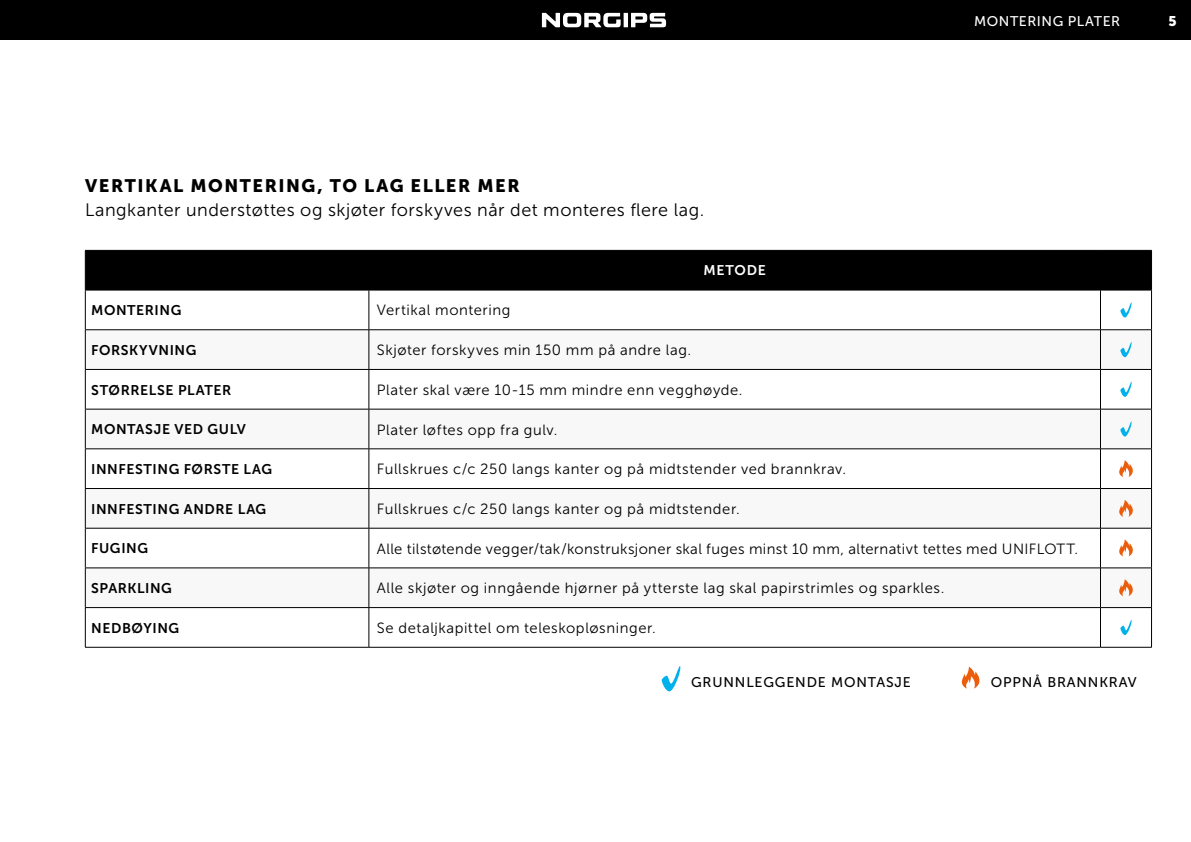
<style>
.page{position:relative;width:1191px;height:842px;background:#fff}
.page>*{position:absolute;margin:0;border:0;box-sizing:border-box;transform-origin:0 0}
.t1{font:18px "Museo Sans 300";letter-spacing:.03em;color:#000}
.t2{font:18px "Museo Sans 900";letter-spacing:.085em;color:#000}
.t3{font:14.8px "Museo Sans 300";letter-spacing:.04em;color:#000}
.t4{font:14px "Museo Sans 700";letter-spacing:.04em;color:#000}
.t5{font:14px "Museo Sans 500";letter-spacing:.06em;color:#000}
.t6{font:14px "Museo Sans 500";letter-spacing:.04em;color:#fff}
.t7{font:14px "Museo Sans 700";letter-spacing:.055em;color:#fff}
.t8{font:14px "Museo Sans 900";color:#fff}
</style>
<div class="page">
<div style="left:0;top:0;width:1191px;height:40px;background:#000"></div>
<div style="left:623px;top:13px;width:5px;height:14px;background:#fff"></div>
<svg style="left:631px;top:13px;width:35px;height:14px"></svg>
<svg style="left:542px;top:13px;width:78px;height:14px"></svg>
<div style="left:86px;top:251px;width:1065px;height:39px;background:#000"></div>
<svg style="left:86px;top:330px;width:282px;height:39px"></svg>
<svg style="left:369px;top:330px;width:782px;height:39px"></svg>
<svg style="left:86px;top:370px;width:1065px;height:277px"></svg>
<hr style="left:85px;top:250px;width:284px;height:1px;background:#000">
<hr style="left:85px;top:251px;width:1px;height:39px;background:#000">
<hr style="left:369px;top:250px;width:731px;height:1px;background:#000">
<hr style="left:368px;top:251px;width:1px;height:39px;background:#000">
<hr style="left:1100px;top:250px;width:51px;height:1px;background:#000">
<hr style="left:1100px;top:251px;width:1px;height:39px;background:#000">
<hr style="left:1151px;top:251px;width:1px;height:39px;background:#000">
<hr style="left:85px;top:290px;width:284px;height:1px;background:#000">
<hr style="left:85px;top:290px;width:1px;height:39px;background:#000">
<hr style="left:369px;top:290px;width:731px;height:1px;background:#000">
<hr style="left:368px;top:290px;width:1px;height:39px;background:#000">
<hr style="left:1100px;top:290px;width:51px;height:1px;background:#000">
<hr style="left:1100px;top:290px;width:1px;height:39px;background:#000">
<hr style="left:1151px;top:290px;width:1px;height:39px;background:#000">
<hr style="left:85px;top:329px;width:284px;height:1px;background:#000">
<hr style="left:85px;top:330px;width:1px;height:39px;background:#000">
<hr style="left:369px;top:329px;width:731px;height:1px;background:#000">
<hr style="left:368px;top:330px;width:1px;height:39px;background:#000">
<hr style="left:1100px;top:329px;width:51px;height:1px;background:#000">
<hr style="left:1100px;top:330px;width:1px;height:39px;background:#000">
<hr style="left:1151px;top:330px;width:1px;height:39px;background:#000">
<hr style="left:85px;top:369px;width:284px;height:1px;background:#000">
<hr style="left:85px;top:370px;width:1px;height:39px;background:#000">
<hr style="left:369px;top:369px;width:731px;height:1px;background:#000">
<hr style="left:368px;top:370px;width:1px;height:39px;background:#000">
<hr style="left:1100px;top:369px;width:51px;height:1px;background:#000">
<hr style="left:1100px;top:370px;width:1px;height:39px;background:#000">
<hr style="left:1151px;top:370px;width:1px;height:39px;background:#000">
<hr style="left:85px;top:409px;width:284px;height:1px;background:#000">
<hr style="left:85px;top:409px;width:1px;height:40px;background:#000">
<hr style="left:369px;top:409px;width:731px;height:1px;background:#000">
<hr style="left:368px;top:409px;width:1px;height:40px;background:#000">
<hr style="left:1100px;top:409px;width:51px;height:1px;background:#000">
<hr style="left:1100px;top:409px;width:1px;height:40px;background:#000">
<hr style="left:1151px;top:409px;width:1px;height:40px;background:#000">
<hr style="left:85px;top:448px;width:284px;height:1px;background:#000">
<hr style="left:85px;top:449px;width:1px;height:39px;background:#000">
<hr style="left:369px;top:448px;width:731px;height:1px;background:#000">
<hr style="left:368px;top:449px;width:1px;height:39px;background:#000">
<hr style="left:1100px;top:448px;width:51px;height:1px;background:#000">
<hr style="left:1100px;top:449px;width:1px;height:39px;background:#000">
<hr style="left:1151px;top:449px;width:1px;height:39px;background:#000">
<hr style="left:85px;top:488px;width:284px;height:1px;background:#000">
<hr style="left:85px;top:489px;width:1px;height:39px;background:#000">
<hr style="left:369px;top:488px;width:731px;height:1px;background:#000">
<hr style="left:368px;top:489px;width:1px;height:39px;background:#000">
<hr style="left:1100px;top:488px;width:51px;height:1px;background:#000">
<hr style="left:1100px;top:489px;width:1px;height:39px;background:#000">
<hr style="left:1151px;top:489px;width:1px;height:39px;background:#000">
<hr style="left:85px;top:528px;width:284px;height:1px;background:#000">
<hr style="left:85px;top:528px;width:1px;height:40px;background:#000">
<hr style="left:369px;top:528px;width:731px;height:1px;background:#000">
<hr style="left:368px;top:528px;width:1px;height:40px;background:#000">
<hr style="left:1100px;top:528px;width:51px;height:1px;background:#000">
<hr style="left:1100px;top:528px;width:1px;height:40px;background:#000">
<hr style="left:1151px;top:528px;width:1px;height:40px;background:#000">
<hr style="left:85px;top:567px;width:284px;height:1px;background:#000">
<hr style="left:85px;top:568px;width:1px;height:39px;background:#000">
<hr style="left:369px;top:567px;width:731px;height:1px;background:#000">
<hr style="left:368px;top:568px;width:1px;height:39px;background:#000">
<hr style="left:1100px;top:567px;width:51px;height:1px;background:#000">
<hr style="left:1100px;top:568px;width:1px;height:39px;background:#000">
<hr style="left:1151px;top:568px;width:1px;height:39px;background:#000">
<hr style="left:85px;top:607px;width:284px;height:1px;background:#000">
<hr style="left:85px;top:608px;width:1px;height:39px;background:#000">
<hr style="left:369px;top:607px;width:731px;height:1px;background:#000">
<hr style="left:368px;top:608px;width:1px;height:39px;background:#000">
<hr style="left:1100px;top:607px;width:51px;height:1px;background:#000">
<hr style="left:1100px;top:608px;width:1px;height:39px;background:#000">
<hr style="left:1151px;top:608px;width:1px;height:39px;background:#000">
<hr style="left:85px;top:647px;width:284px;height:1px;background:#000">
<hr style="left:369px;top:647px;width:731px;height:1px;background:#000">
<hr style="left:1100px;top:647px;width:51px;height:1px;background:#000">
<svg style="left:1120px;top:302px;width:12px;height:15px"></svg>
<svg style="left:1120px;top:341px;width:12px;height:16px"></svg>
<svg style="left:1120px;top:381px;width:12px;height:16px"></svg>
<svg style="left:1120px;top:420px;width:12px;height:17px"></svg>
<svg style="left:1119px;top:460px;width:14px;height:17px"></svg>
<svg style="left:1119px;top:500px;width:14px;height:17px"></svg>
<svg style="left:1119px;top:539px;width:14px;height:18px"></svg>
<svg style="left:1119px;top:579px;width:14px;height:17px"></svg>
<svg style="left:1120px;top:619px;width:12px;height:16px"></svg>
<svg style="left:962px;top:667px;width:17px;height:22px"></svg>
<svg style="left:661px;top:666px;width:20px;height:25px"></svg>
<p class="t6" style="left:974px;top:13px;width:148px">MONTERING PLATER</p>
<p class="t8" style="left:1168px;top:13px;width:10px">5</p>
<p class="t2" style="left:85px;top:176px;width:436px">VERTIKAL MONTERING, TO LAG ELLER MER</p>
<p class="t1" style="left:85px;top:200px;width:617px">Langkanter understøttes og skjøter forskyves når det monteres flere lag.</p>
<p class="t7" style="left:703px;top:263px;width:64px">METODE</p>
<p class="t4" style="left:91px;top:303px;width:92px">MONTERING</p>
<p class="t3" style="left:377px;top:302px;width:135px">Vertikal montering</p>
<p class="t4" style="left:91px;top:342px;width:107px">FORSKYVNING</p>
<p class="t3" style="left:377px;top:342px;width:313px">Skjøter forskyves min 150 mm på andre lag.</p>
<p class="t4" style="left:91px;top:382px;width:142px">STØRRELSE PLATER</p>
<p class="t3" style="left:377px;top:382px;width:365px">Plater skal være 10-15 mm mindre enn vegghøyde.</p>
<p class="t4" style="left:91px;top:422px;width:156px">MONTASJE VED GULV</p>
<p class="t3" style="left:377px;top:421px;width:179px">Plater løftes opp fra gulv.</p>
<p class="t4" style="left:91px;top:461px;width:182px">INNFESTING FØRSTE LAG</p>
<p class="t3" style="left:377px;top:461px;width:468px">Fullskrues c/c 250 langs kanter og på midtstender ved brannkrav.</p>
<p class="t4" style="left:91px;top:501px;width:176px">INNFESTING ANDRE LAG</p>
<p class="t3" style="left:377px;top:501px;width:362px">Fullskrues c/c 250 langs kanter og på midtstender.</p>
<p class="t4" style="left:91px;top:541px;width:58px">FUGING</p>
<p class="t3" style="left:377px;top:540px;width:700px">Alle tilstøtende vegger/tak/konstruksjoner skal fuges minst 10 mm, alternativt tettes med UNIFLOTT.</p>
<p class="t4" style="left:91px;top:580px;width:82px">SPARKLING</p>
<p class="t3" style="left:377px;top:580px;width:566px">Alle skjøter og inngående hjørner på ytterste lag skal papirstrimles og sparkles.</p>
<p class="t4" style="left:91px;top:620px;width:89px">NEDBØYING</p>
<p class="t3" style="left:377px;top:620px;width:278px">Se detaljkapittel om teleskopløsninger.</p>
<p class="t5" style="left:691px;top:674px;width:221px">GRUNNLEGGENDE MONTASJE</p>
<p class="t5" style="left:990px;top:674px;width:147px">OPPNÅ BRANNKRAV</p>
</div>
